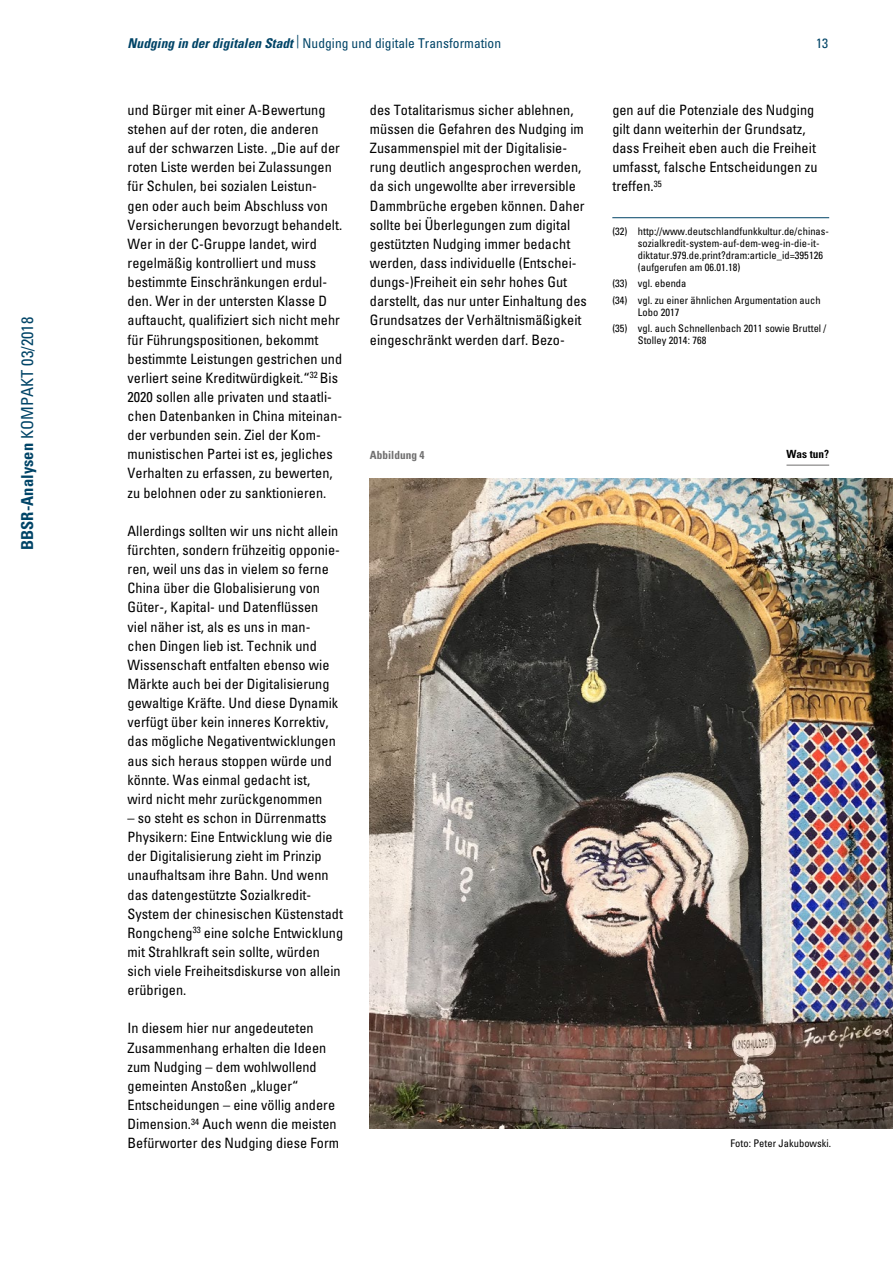
<style>
.page{position:relative;width:893px;height:1263px;background:#fff}
.page>*{position:absolute;margin:0;border:0;box-sizing:border-box;transform-origin:0 0}
.t1{font:condensed 16.5px "Univers LT Std";letter-spacing:.005em;color:#004467}
.t2{font:condensed 14.25px/19.2px "Univers LT Std";color:#000}
.t3{font:condensed 13.5px "Univers LT Std";letter-spacing:.005em;color:#004467}
.t4{font:700 condensed 11.25px "Univers LT Std";color:#706f6f}
.t5{font:700 condensed 11.25px "Univers LT Std";letter-spacing:.005em;color:#000}
.Fußnote{font:condensed 10.5px/12px "Univers LT Std";color:#000}
.Fußnote_ohne_Linie{font:condensed 10.5px/12px "Univers LT Std";color:#000}
.s1{font-weight:700}
.s2{font-weight:700;font-style:italic}
</style>
<div class="page">
<hr style="left:612px;top:217px;width:217px;height:1px;background:#004467">
<img style="left:370px;top:478px;width:523px;height:650px">
<hr style="left:786px;top:465px;width:43px;height:1px;background:#706f6f">
<p class="t1" style="left:17px;top:550px;width:235px;rotate:-90deg"><span class="s1">BBSR-Analysen</span> KOMPAKT 03/2018</p>
<p class="t3" style="left:128px;top:35px;width:375px"><span class="s2">Nudging in der digitalen Stadt</span> | Nudging und digitale Transformation</p>
<p class="t3" style="left:816px;top:35px;width:14px">13</p>
<p class="t2" style="left:128px;top:100px;width:216px">und Bürger mit einer A-Bewertung stehen auf der roten, die anderen<br>auf der schwarzen Liste. „Die auf der roten Liste werden bei Zulassungen für Schulen, bei sozialen Leistun-<br>gen oder auch beim Abschluss von Versicherungen bevorzugt behandelt.<br>Wer in der C-Gruppe landet, wird regelmäßig kontrolliert und muss bestimmte Einschränkungen erdul&shy;den. Wer in der untersten Klasse D auftaucht, qualifiziert sich nicht mehr für Führungspositionen, bekommt bestimmte Leistungen gestrichen und verliert seine Kreditwürdigkeit.“<sup>32</sup> Bis 2020 sollen alle privaten und staatli&shy;chen Datenbanken in China miteinan&shy;der verbunden sein. Ziel der Kom&shy;munistischen Partei ist es, jegliches Verhalten zu erfassen, zu bewerten, zu belohnen oder zu sanktionieren.</p>
<p class="t2" style="left:128px;top:521px;width:214px">Allerdings sollten wir uns nicht allein fürchten, sondern frühzeitig opponie&shy;ren, weil uns das in vielem so ferne China über die Globalisierung von Güter-, Kapital- und Datenflüssen viel näher ist, als es uns in man&shy;chen Dingen lieb ist. Technik und Wissenschaft entfalten ebenso wie Märkte auch bei der Digitalisierung gewaltige Kräfte. Und diese Dynamik verfügt über kein inneres Korrektiv, das mögliche Negativentwicklungen aus sich heraus stoppen würde und könnte. Was einmal gedacht ist,<br>wird nicht mehr zurückgenommen</p>
<p class="t2" style="left:128px;top:808px;width:217px">– so steht es schon in Dürrenmatts Physikern: Eine Entwicklung wie die der Digitalisierung zieht im Prinzip unaufhaltsam ihre Bahn. Und wenn das datengestützte Sozialkredit-System der chinesischen Küstenstadt Rongcheng<sup>33</sup> eine solche Entwicklung mit Strahlkraft sein sollte, würden sich viele Freiheitsdiskurse von allein erübrigen.</p>
<p class="t2" style="left:128px;top:1018px;width:213px">In diesem hier nur angedeuteten Zusammenhang erhalten die Ideen zum Nudging – dem wohlwollend gemeinten Anstoßen „kluger“ Entscheidungen – eine völlig andere Dimension.<sup>34</sup> Auch wenn die meisten Befürworter des Nudging diese Form</p>
<p class="t2" style="left:370px;top:100px;width:218px">des Totalitarismus sicher ablehnen, müssen die Gefahren des Nudging im Zusammenspiel mit der Digitalisie&shy;rung deutlich angesprochen werden, da sich ungewollte aber irreversible Dammbrüche ergeben können. Daher sollte bei Überlegungen zum digital gestützten Nudging immer bedacht werden, dass individuelle (Entschei&shy;dungs-)Freiheit ein sehr hohes Gut darstellt, das nur unter Einhaltung des Grundsatzes der Verhältnismäßigkeit eingeschränkt werden darf. Bezo-</p>
<p class="t2" style="left:612px;top:100px;width:207px">gen auf die Potenziale des Nudging gilt dann weiterhin der Grundsatz, dass Freiheit eben auch die Freiheit umfasst, falsche Entscheidungen zu treffen.<sup>35</sup></p>
<p class="Fußnote" style="left:638px;top:225px;width:193px;text-indent:-26px">(32) http://www.deutschlandfunkkultur.de/chinas&shy;sozialkredit-system-auf-dem-weg-in-die-it&shy;diktatur.979.de.print?dram:article_id=395126 (aufgerufen am 06.01.18)</p>
<p class="Fußnote_ohne_Linie" style="left:612px;top:277px;width:76px">(33) vgl. ebenda</p>
<p class="Fußnote_ohne_Linie" style="left:638px;top:294px;width:184px;text-indent:-26px">(34) vgl. zu einer ähnlichen Argumentation auch<br>Lobo 2017</p>
<p class="Fußnote_ohne_Linie" style="left:638px;top:322px;width:190px;text-indent:-26px">(35) vgl. auch Schnellenbach 2011 sowie Bruttel /<br>Stolley 2014: 768</p>
<p class="t4" style="left:370px;top:448px;width:56px">Abbildung 4</p>
<p class="t5" style="left:786px;top:447px;width:44px">Was tun?</p>
<p class="Fußnote" style="left:730px;top:1137px;width:102px">Foto: Peter Jakubowski.</p>
</div>
